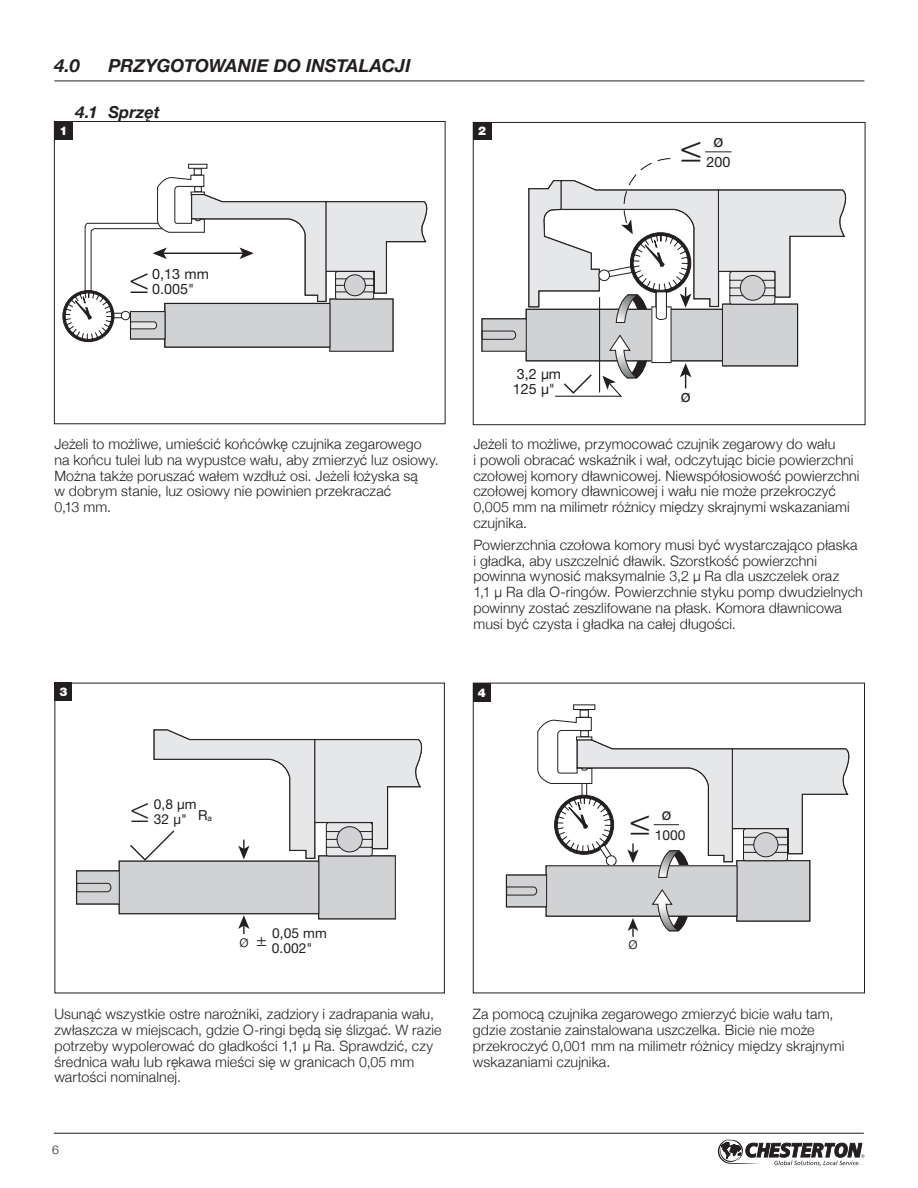
<style>
.page{position:relative;width:918px;height:1188px;background:#fff}
.page>*{position:absolute;margin:0;border:0;box-sizing:border-box;transform-origin:0 0}
.t1{font:300 37.2px "Helvetica Neue CE";color:#231f20}
.t2{font:300 condensed 37.2px "Myriad Pro";color:#231f20}
.t3{font:300 condensed 35.85px "Myriad Pro";color:#231f20}
.t4{font:300 35.85px "Helvetica Neue CE";color:#231f20}
.section_head{font:italic 700 18px "Helvetica Neue";letter-spacing:.005em;color:#231f20}
.t5{font:17.25px "Helvetica Neue";color:#231f20}
.Subhead{font:italic 700 16.5px "Helvetica Neue";color:#231f20}
.t6{font:300 16.5px "Helvetica Neue CE";color:#231f20}
.t7{font:16.5px "Helvetica Neue";color:#231f20}
.t8{font:14.4px "Helvetica Neue CE";color:#231f20}
.BodyText{font:300 14.25px/15.8px "Helvetica Neue";letter-spacing:.01em;color:#231f20}
.t9{font:14.25px "Helvetica Neue CE";color:#231f20}
.t10{font:14.25px "Helvetica Neue";color:#231f20}
.t11{font:13.8px "Helvetica Neue CE";color:#231f20}
.t12{font:13.8px "Helvetica Neue";color:#231f20}
.t13{font:900 12px "Helvetica Neue LT Std";color:#fff}
.t14{font:300 12px "Helvetica Neue";color:#231f20}
.s1{font-size:18px}
</style>
<div class="page">
<svg style="left:718px;top:1139px;width:146px;height:27px"></svg>
<hr style="left:54px;top:1133px;width:810px;height:1px;background:#231f20">
<hr style="left:54px;top:81px;width:810px;height:1px;background:#231f20">
<div style="left:473px;top:122px;width:18px;height:18px;background:#231f20"></div>
<svg style="left:481px;top:151px;width:365px;height:246px"></svg>
<div style="left:473px;top:122px;width:392px;height:303px;border:1px solid #231f20"></div>
<svg style="left:64px;top:164px;width:363px;height:188px"></svg>
<div style="left:54px;top:121px;width:392px;height:303px;border:1px solid #231f20"></div>
<div style="left:54px;top:122px;width:19px;height:18px;background:#231f20"></div>
<svg style="left:76px;top:860px;width:320px;height:60px"></svg>
<div style="left:76px;top:871px;width:46px;height:33px;background:#d1d2d4"></div>
<div style="left:319px;top:856px;width:76px;height:63px;background:#d1d2d4"></div>
<div style="left:318px;top:856px;width:78px;height:63px;border:1px solid #231f20"></div>
<svg style="left:76px;top:860px;width:36px;height:32px"></svg>
<div style="left:119px;top:861px;width:200px;height:53px;background:#d1d2d4"></div>
<div style="left:119px;top:861px;width:200px;height:53px;border:1px solid #231f20"></div>
<svg style="left:238px;top:915px;width:11px;height:19px"></svg>
<svg style="left:129px;top:729px;width:293px;height:133px"></svg>
<div style="left:54px;top:683px;width:18px;height:18px;background:#231f20"></div>
<div style="left:573px;top:705px;width:22px;height:5px;border:1px solid #231f20"></div>
<div style="left:580px;top:710px;width:9px;height:8px;background:#fff;border:1px solid #231f20"></div>
<svg style="left:506px;top:717px;width:343px;height:220px"></svg>
<div style="left:473px;top:683px;width:392px;height:310px;border:1px solid #231f20"></div>
<div style="left:473px;top:684px;width:18px;height:18px;background:#231f20"></div>
<p class="section_head" style="left:54px;top:51px;width:27px">4.0</p>
<p class="section_head" style="left:108px;top:51px;width:304px">PRZYGOTOWANIE DO INSTALACJI</p>
<p class="Subhead" style="left:75px;top:99px;width:86px">4.1 Sprzęt</p>
<p class="t13" style="left:60px;top:124px;width:10px">1</p>
<p class="t13" style="left:478px;top:124px;width:10px">2</p>
<p class="t5" style="left:714px;top:131px;width:11px">ø</p>
<p class="t1" style="left:680px;top:125px;width:24px">≤</p>
<p class="t10" style="left:707px;top:154px;width:25px">200</p>
<p class="t8" style="left:152px;top:265px;width:58px">0,13 mm</p>
<p class="t2" style="left:128px;top:261px;width:24px">≤</p>
<p class="t8" style="left:152px;top:281px;width:43px">0.005"</p>
<p class="BodyText" style="left:54px;top:435px;width:386px">Jeżeli to możliwe, umieścić końcówkę czujnika zegarowego na końcu tulei lub na wypustce wału, aby zmierzyć luz osiowy.<br>Można także poruszać wałem wzdłuż osi. Jeżeli łożyska są<br>w dobrym stanie, luz osiowy nie powinien przekraczać<br>0,13 mm.</p>
<p class="t13" style="left:59px;top:685px;width:10px">3</p>
<p class="t9" style="left:517px;top:365px;width:46px">3,2 µm</p>
<p class="t9" style="left:513px;top:380px;width:44px">125 µ"</p>
<p class="t5" style="left:681px;top:385px;width:11px">ø</p>
<p class="BodyText" style="left:473px;top:435px;width:388px">Jeżeli to możliwe, przymocować czujnik zegarowy do wału<br>i powoli obracać wskaźnik i wał, odczytując bicie powierzchni czołowej komory dławnicowej. Niewspółosiowość powierzchni czołowej komory dławnicowej i wału nie może przekroczyć 0,005 mm na milimetr różnicy między skrajnymi wskazaniami czujnika.</p>
<p class="BodyText" style="left:473px;top:536px;width:391px">Powierzchnia czołowa komory musi być wystarczająco płaska i gładka, aby uszczelnić dławik. Szorstkość powierzchni powinna wynosić maksymalnie 3,2 μ Ra dla uszczelek oraz<br>1,1 μ Ra dla O-ringów. Powierzchnie styku pomp dwudzielnych powinny zostać zeszlifowane na płask. Komora dławnicowa musi być czysta i gładka na całej długości.</p>
<p class="t13" style="left:478px;top:686px;width:10px">4</p>
<p class="t11" style="left:154px;top:796px;width:44px">0,8 µm</p>
<p class="t3" style="left:129px;top:791px;width:23px">≤</p>
<p class="t11" style="left:198px;top:807px;width:15px">R<sub>a</sub></p>
<p class="t11" style="left:154px;top:810px;width:35px">32 µ"</p>
<p class="t11" style="left:272px;top:925px;width:56px">0,05 mm</p>
<p class="t6" style="left:239px;top:931px;width:29px">ø <span class="s1">±</span></p>
<p class="t11" style="left:272px;top:940px;width:42px">0.002"</p>
<p class="t7" style="left:662px;top:805px;width:11px">ø</p>
<p class="t4" style="left:629px;top:799px;width:23px">≤</p>
<p class="t12" style="left:655px;top:826px;width:32px">1000</p>
<p class="t6" style="left:629px;top:933px;width:11px">ø</p>
<p class="BodyText" style="left:54px;top:1005px;width:389px">Usunąć wszystkie ostre narożniki, zadziory i zadrapania wału, zwłaszcza w miejscach, gdzie O-ringi będą się ślizgać. W razie potrzeby wypolerować do gładkości 1,1 μ Ra. Sprawdzić, czy średnica wału lub rękawa mieści się w granicach 0,05 mm wartości nominalnej.</p>
<p class="BodyText" style="left:473px;top:1005px;width:373px">Za pomocą czujnika zegarowego zmierzyć bicie wału tam, gdzie zostanie zainstalowana uszczelka. Bicie nie może przekroczyć 0,001 mm na milimetr różnicy między skrajnymi wskazaniami czujnika.</p>
<p class="t14" style="left:52px;top:1140px;width:8px">6</p>
</div>
